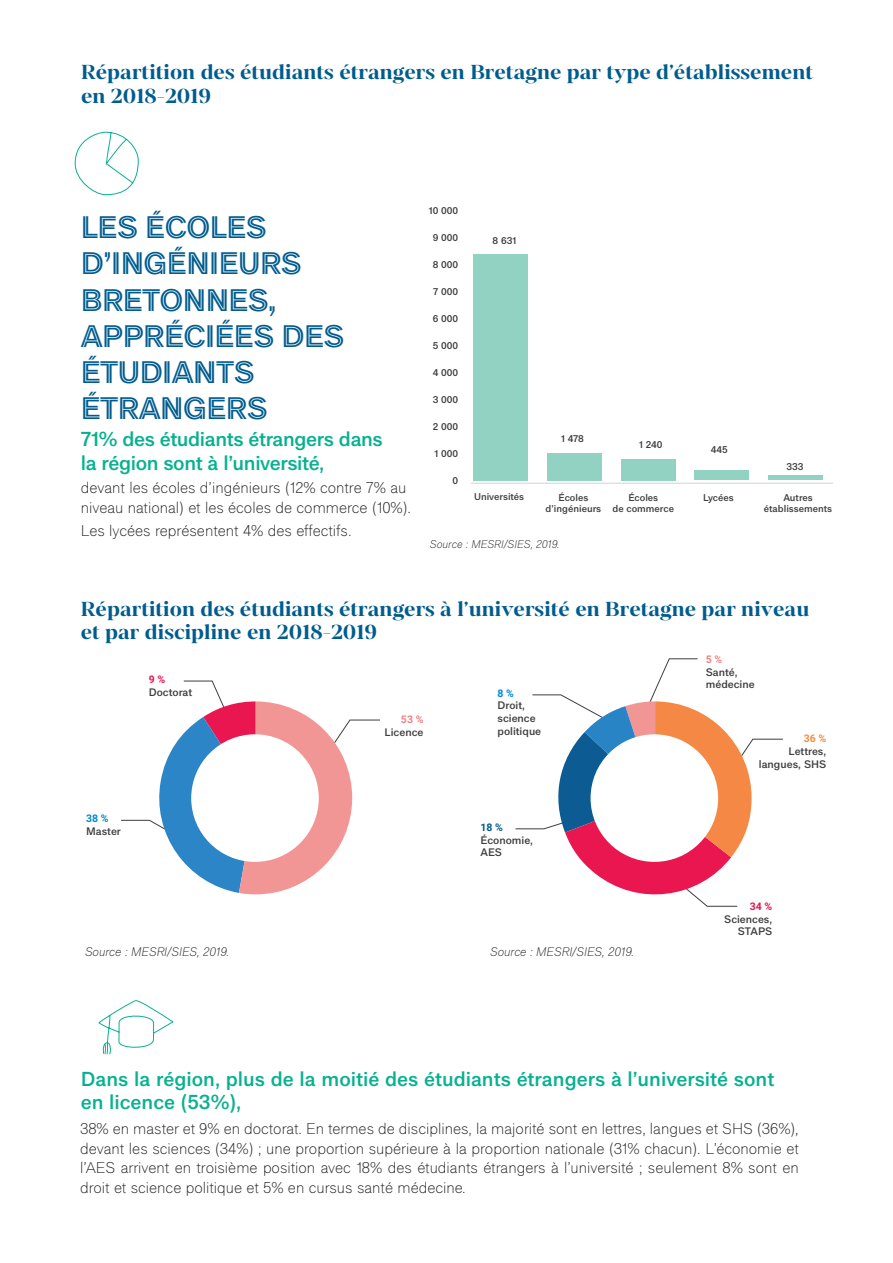
<style>
.page{position:relative;width:893px;height:1263px;background:#fff}
.page>*{position:absolute;margin:0;border:0;box-sizing:border-box;transform-origin:0 0}
.t1{font:30px/36px "Campus France Inline Beta AA";letter-spacing:-.02em;color:#015c8e}
.t2{font:700 19.5px/23.4px "Campus France Serif BETAAA";color:#015c8e}
.t3{font:700 19.5px/23.4px "Campus France Sans Beta AA";color:#07b190}
.t4{font:700 19.5px/23.4px "Campus France Sans Beta AA";letter-spacing:-.02em;color:#07b190}
.t5{font:300 15px/19.5px "Campus France Sans Beta AA";color:#231f20;text-align:justify}
.t6{font:300 12px "Campus France Sans Italique Beta AA";color:#231f20}
.t7{font:300 10.8px "Campus France Sans Italique Beta AA";color:#231f20}
.t8{font:700 10.5px/12.6px "Campus France Sans Beta AA";color:#3e3e3f}
.t9{font:700 10.5px "Roboto";color:#f38182}
.t10{font:700 10.5px "Roboto";color:#008acf}
.t11{font:700 10.5px "Roboto";color:#e91650}
.t12{font:700 10.5px "Roboto";color:#f58c43}
.t13{font:700 10.5px "Roboto";color:#015c8e}
.t14{font:700 9.45px/11.4px "Campus France Sans Beta AA";color:#3e3e3f;text-align:center}
</style>
<div class="page">
<svg style="left:74px;top:131px;width:65px;height:65px"></svg>
<svg style="left:98px;top:1000px;width:76px;height:55px"></svg>
<hr style="left:471px;top:483px;width:362px;height:1px;background:#d1d2d4">
<div style="left:473px;top:254px;width:55px;height:226px;background:#92d2c2"></div>
<div style="left:547px;top:453px;width:55px;height:27px;background:#92d2c2"></div>
<div style="left:621px;top:459px;width:55px;height:21px;background:#92d2c2"></div>
<div style="left:694px;top:470px;width:55px;height:10px;background:#92d2c2"></div>
<div style="left:768px;top:475px;width:55px;height:5px;background:#92d2c2"></div>
<svg style="left:121px;top:680px;width:259px;height:214px"></svg>
<div style="left:191px;top:734px;width:128px;height:128px;background:#fff;border-radius:50%"></div>
<svg style="left:515px;top:658px;width:268px;height:249px"></svg>
<div style="left:591px;top:734px;width:127px;height:128px;background:#fff;border-radius:50%"></div>
<h2 class="t2" style="left:81px;top:61px;width:734px">Répartition des étudiants étrangers en Bretagne par type d’établissement en 2018-2019</h2>
<h1 class="t1" style="left:81px;top:208px;width:265px">LES ÉCOLES<br>D’INGÉNIEURS<br>BRETONNES,<br>APPRÉCIÉES DES<br>ÉTUDIANTS<br>ÉTRANGERS</h1>
<h2 class="t4" style="left:81px;top:427px;width:304px">71% des étudiants étrangers dans la région sont à l’université,</h2>
<p class="t5" style="left:81px;top:478px;width:332px">devant les écoles d’ingénieurs (12% contre 7% au niveau national) et les écoles de commerce (10%).</p>
<p class="t5" style="left:81px;top:520px;width:272px">Les lycées représentent 4% des effectifs.</p>
<p class="t14" style="left:428px;top:204px;width:31px">10 000</p>
<p class="t14" style="left:433px;top:231px;width:27px">9 000</p>
<p class="t14" style="left:433px;top:258px;width:27px">8 000</p>
<p class="t14" style="left:433px;top:285px;width:26px">7 000</p>
<p class="t14" style="left:433px;top:312px;width:27px">6 000</p>
<p class="t14" style="left:433px;top:339px;width:27px">5 000</p>
<p class="t14" style="left:433px;top:366px;width:27px">4 000</p>
<p class="t14" style="left:433px;top:393px;width:27px">3 000</p>
<p class="t14" style="left:433px;top:420px;width:27px">2 000</p>
<p class="t14" style="left:434px;top:447px;width:26px">1 000</p>
<p class="t14" style="left:452px;top:474px;width:7px">0</p>
<p class="t14" style="left:493px;top:234px;width:25px">8 631</p>
<p class="t14" style="left:474px;top:491px;width:52px">Universités</p>
<p class="t14" style="left:561px;top:432px;width:24px">1 478</p>
<p class="t14" style="left:546px;top:492px;width:57px">Écoles d’ingénieurs</p>
<p class="t7" style="left:430px;top:537px;width:131px">Source : MESRI/SIES, 2019.</p>
<p class="t14" style="left:639px;top:438px;width:25px">1 240</p>
<p class="t14" style="left:613px;top:492px;width:63px">Écoles<br>de commerce</p>
<p class="t14" style="left:711px;top:443px;width:19px">445</p>
<p class="t14" style="left:703px;top:492px;width:32px">Lycées</p>
<p class="t14" style="left:786px;top:461px;width:19px">333</p>
<p class="t14" style="left:764px;top:492px;width:70px">Autres établissements</p>
<h2 class="t2" style="left:81px;top:598px;width:730px">Répartition des étudiants étrangers à l’université en Bretagne par niveau et par discipline en 2018-2019</h2>
<p class="t11" style="left:149px;top:672px;width:18px">9 %</p>
<p class="t8" style="left:149px;top:685px;width:45px">Doctorat</p>
<p class="t10" style="left:86px;top:811px;width:24px">38 %</p>
<p class="t8" style="left:86px;top:824px;width:36px">Master</p>
<p class="t9" style="left:401px;top:712px;width:24px">53 %</p>
<p class="t8" style="left:385px;top:725px;width:40px">Licence</p>
<p class="t10" style="left:497px;top:686px;width:18px">8 %</p>
<p class="t8" style="left:497px;top:699px;width:45px">Droit, science politique</p>
<p class="t13" style="left:480px;top:820px;width:24px">18 %</p>
<p class="t8" style="left:480px;top:833px;width:54px">Économie,<br>AES</p>
<p class="t6" style="left:85px;top:943px;width:146px">Source : MESRI/SIES, 2019.</p>
<p class="t6" style="left:490px;top:943px;width:146px">Source : MESRI/SIES, 2019.</p>
<p class="t9" style="left:706px;top:652px;width:18px">5 %</p>
<p class="t8" style="left:706px;top:665px;width:50px">Santé, médecine</p>
<p class="t12" style="left:804px;top:731px;width:24px">36 %</p>
<p class="t8" style="left:759px;top:745px;width:69px;text-align:right">Lettres, langues, SHS</p>
<p class="t11" style="left:750px;top:899px;width:24px">34 %</p>
<p class="t8" style="left:724px;top:912px;width:50px;text-align:right">Sciences,<br>STAPS</p>
<h2 class="t3" style="left:81px;top:1066px;width:695px">Dans la région, plus de la moitié des étudiants étrangers à l’université sont en licence (53%),</h2>
<p class="t5" style="left:80px;top:1118px;width:720px">38% en master et 9% en doctorat. En termes de disciplines, la majorité sont en lettres, langues et SHS (36%), devant les sciences (34%) ; une proportion supérieure à la proportion nationale (31% chacun). L’économie et l’AES arrivent en troisième position avec 18% des étudiants étrangers à l’université ; seulement 8% sont en droit et science politique et 5% en cursus santé médecine.</p>
</div>
